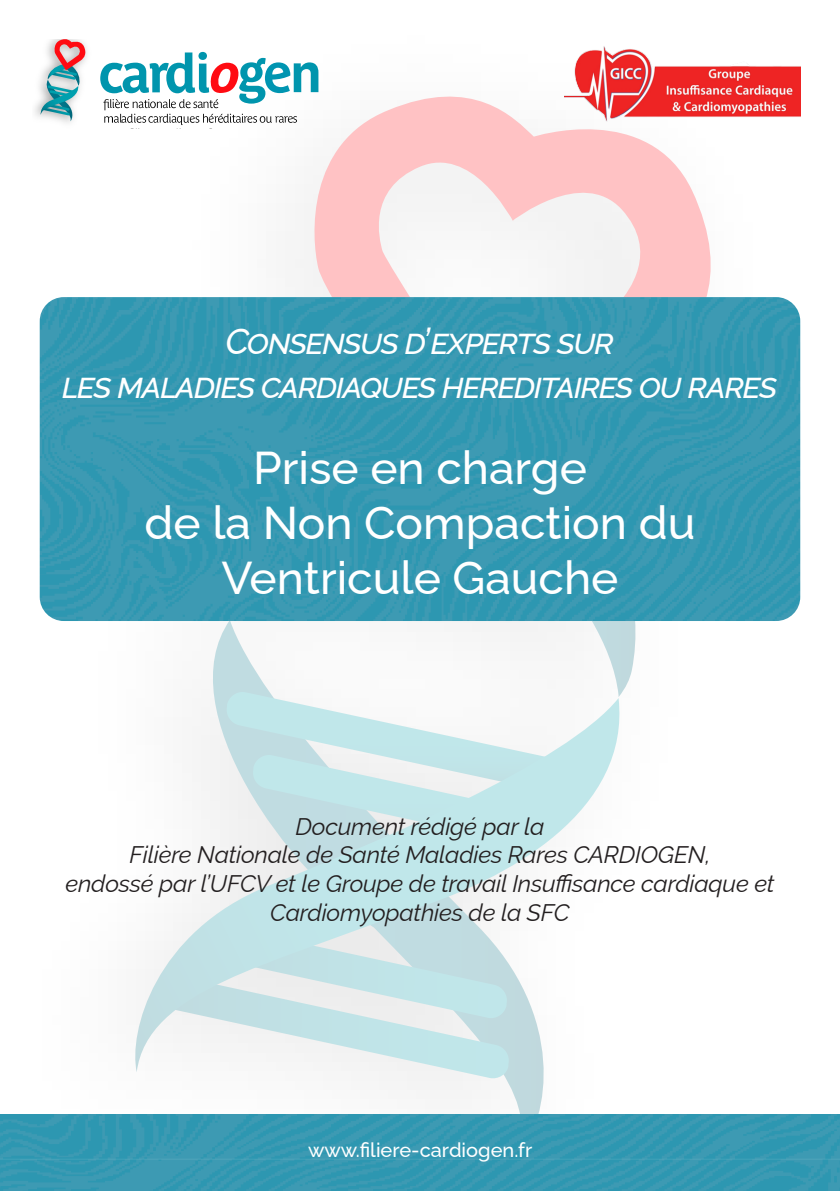
<style>
.page{position:relative;width:840px;height:1191px;background:#fff}
.page>*{position:absolute;margin:0;border:0;box-sizing:border-box;transform-origin:0 0}
.Titre_consensus_patho{font:500 46px/55.2px "Raleway";color:#fff;text-align:center}
.Consensus_d_experts{font:italic 500 36px/43.2px "Raleway";letter-spacing:-.05em;color:#fff;text-align:center}
.Mention_document_rédigé_par{font:italic 24px/28.8px "Raleway";letter-spacing:-.01em;color:#231f20;text-align:center}
.t1{font:500 20px "Raleway";color:#fff}
</style>
<div class="page">
<svg style="left:565px;top:621px;width:71px;height:76px"></svg>
<svg style="left:210px;top:621px;width:355px;height:493px"></svg>
<svg style="left:210px;top:1072px;width:300px;height:7px"></svg>
<svg style="left:225px;top:692px;width:336px;height:6px"></svg>
<svg style="left:135px;top:698px;width:485px;height:374px"></svg>
<svg style="left:306px;top:75px;width:405px;height:222px"></svg>
<img style="left:40px;top:297px;width:759px;height:324px">
<img style="left:0;top:1114px;width:839px;height:77px">
<svg style="left:100px;top:52px;width:218px;height:77px"></svg>
<svg style="left:40px;top:39px;width:47px;height:82px"></svg>
<img style="left:564px;top:46px;width:235px;height:77px">
<p class="Consensus_d_experts" style="left:62px;top:316px;width:716px">Consensus d’experts sur<br>les maladies cardiaques hereditaires ou rares</p>
<p class="Titre_consensus_patho" style="left:144px;top:435px;width:552px">Prise en charge<br>de la Non Compaction du<br>Ventricule Gauche</p>
<p class="Mention_document_rédigé_par" style="left:129px;top:809px;width:582px">Document rédigé par la<br>Filière Nationale de Santé Maladies Rares CARDIOGEN,</p>
<p class="Mention_document_rédigé_par" style="left:65px;top:867px;width:710px">endossé par l’UFCV et le Groupe de travail Insuffisance cardiaque et<br>Cardiomyopathies de la SFC</p>
<p class="t1" style="left:308px;top:1134px;width:226px">www.filiere-cardiogen.fr</p>
</div>
